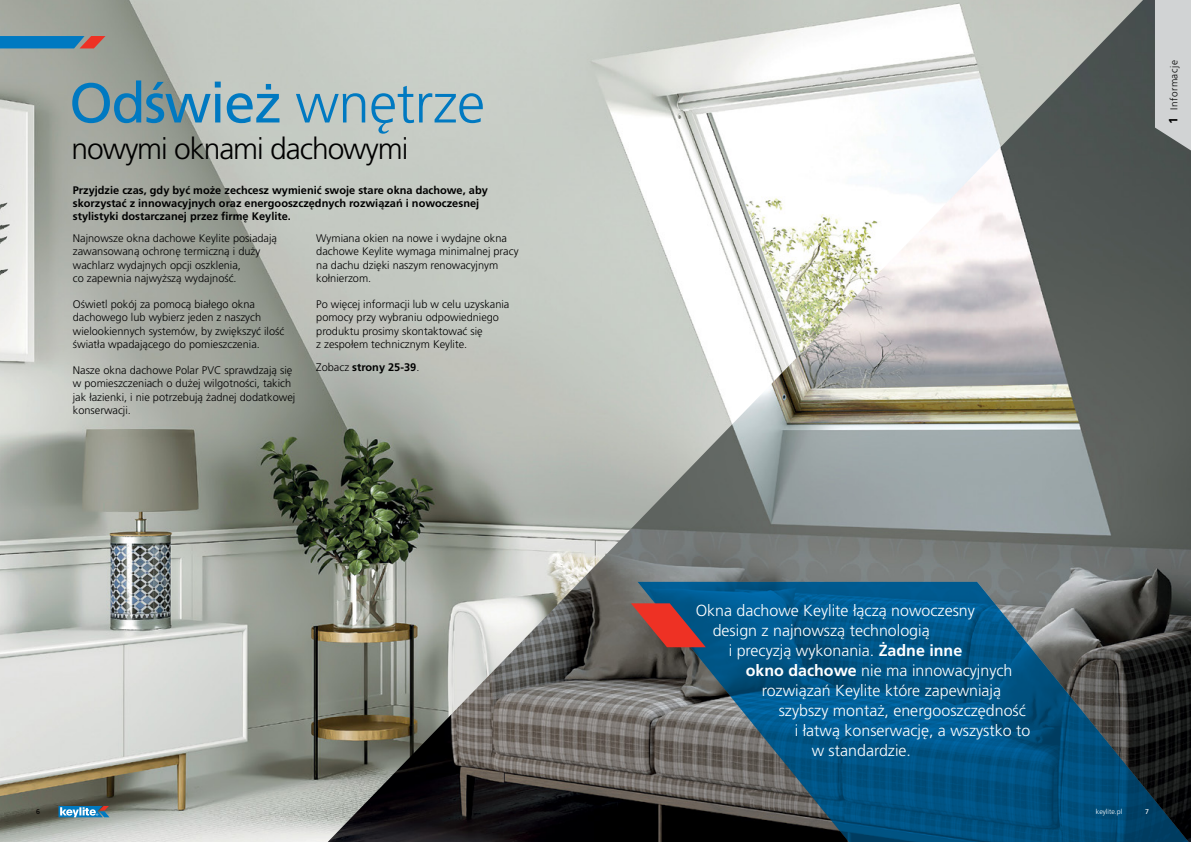
<style>
.page{position:relative;width:1191px;height:842px;background:#fff}
.page>*{position:absolute;margin:0;border:0;box-sizing:border-box;transform-origin:0 0}
.t1{font:56px "Frutiger LT Pro";letter-spacing:-.025em;color:#0079c1}
.t2{font:300 30px "Frutiger LT Pro";letter-spacing:-.035em;color:#000}
.t3{font:300 16px "Frutiger LT Pro";color:#fff}
.t4{font:300 11px/13.2px "Frutiger LT Pro";color:#000}
.t5{font:700 11px/13.2px "Frutiger LT Pro";color:#000}
.t6{font:300 10px "Frutiger LT Pro";letter-spacing:.05em;color:#000}
.Paragraph_Style_1{font:300 7px "Frutiger LT Pro";color:#fff}
.Paragraph_Style_1-2{font:7px "Frutiger LT Pro";color:#000}
.Paragraph_Style_1-3{font:7px "Frutiger LT Pro";color:#fff}
.s1{font-weight:300}
.s2{font-weight:700;font-size:12px}
.s3{font-weight:700}
</style>
<div class="page">
<img style="left:0;top:0;width:328px;height:842px">
<img style="left:328px;top:0;width:863px;height:842px">
<svg style="left:0;top:36px;width:105px;height:12px"></svg>
<svg style="left:637px;top:582px;width:554px;height:260px;background:#1c506e"></svg>
<svg style="left:631px;top:603px;width:75px;height:44px;background:#914448"></svg>
<svg style="left:58px;top:806px;width:51px;height:11px"></svg>
<svg style="left:1155px;top:0;width:36px;height:150px;background:#c7c9ca"></svg>
<p class="t1" style="left:69px;top:70px;width:417px">Odśwież <span class="s1">wnętrze</span></p>
<p class="t2" style="left:71px;top:131px;width:338px">nowymi oknami dachowymi</p>
<p class="t5" style="left:73px;top:184px;width:416px">Przyjdzie czas, gdy być może zechcesz wymienić swoje stare okna dachowe, aby skorzystać z innowacyjnych oraz energooszczędnych rozwiązań i nowoczesnej stylistyki dostarczanej przez firmę Keylite.</p>
<p class="t4" style="left:316px;top:232px;width:204px">Wymiana okien na nowe i wydajne okna dachowe Keylite wymaga minimalnej pracy na dachu dzięki naszym renowacyjnym kołnierzom.</p>
<p class="t4" style="left:316px;top:298px;width:195px">Po więcej informacji lub w celu uzyskania pomocy przy wybraniu odpowiedniego produktu prosimy skontaktować się<br>z zespołem technicznym Keylite.</p>
<p class="t5" style="left:316px;top:361px;width:105px"><span class="s1">Zobacz</span> strony 25-39<span class="s1">.</span></p>
<p class="t4" style="left:73px;top:232px;width:206px">Najnowsze okna dachowe Keylite posiadają zawansowaną ochronę termiczną i duży wachlarz wydajnych opcji oszklenia,<br>co zapewnia najwyższą wydajność.</p>
<p class="t4" style="left:73px;top:298px;width:213px">Oświetl pokój za pomocą białego okna dachowego lub wybierz jeden z naszych wielookiennych systemów, by zwiększyć ilość światła wpadającego do pomieszczenia.</p>
<p class="t4" style="left:73px;top:364px;width:224px">Nasze okna dachowe Polar PVC sprawdzają się w pomieszczeniach o dużej wilgotności, takich jak łazienki, i nie potrzebują żadnej dodatkowej konserwacji.</p>
<p class="t6" style="left:1168px;top:124px;width:65px;rotate:-90deg"><span class="s2">1</span> Informacje</p>
<p class="t3" style="left:695px;top:601px;width:281px">Okna dachowe Keylite łączą nowoczesny</p>
<p class="t3" style="left:712px;top:621px;width:218px">design z najnowszą technologią</p>
<p class="t3" style="left:728px;top:641px;width:235px">i precyzją wykonania. <span class="s3">Żadne inne</span></p>
<p class="t3" style="left:745px;top:661px;width:268px"><span class="s3">okno dachowe</span> nie ma innowacyjnych</p>
<p class="t3" style="left:761px;top:681px;width:241px">rozwiązań Keylite które zapewniają</p>
<p class="t3" style="left:778px;top:701px;width:249px">szybszy montaż, energooszczędność</p>
<p class="t3" style="left:794px;top:721px;width:237px">i łatwą konserwację, a wszystko to</p>
<p class="t3" style="left:811px;top:741px;width:101px">w standardzie.</p>
<p class="Paragraph_Style_1-2" style="left:36px;top:807px;width:5px">6</p>
<p class="Paragraph_Style_1" style="left:1095px;top:807px;width:28px">keylite.pl</p>
<p class="Paragraph_Style_1-3" style="left:1145px;top:807px;width:5px">7</p>
</div>
